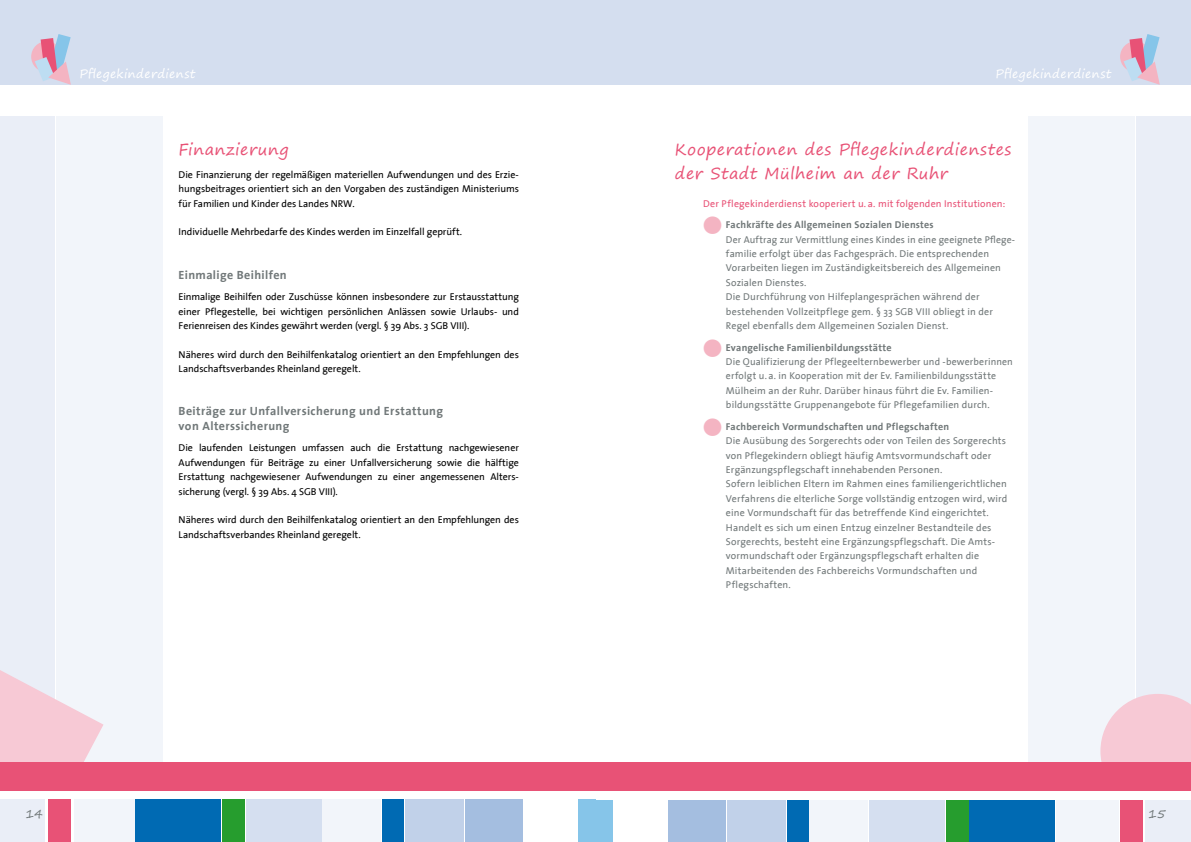
<style>
.page{position:relative;width:1191px;height:842px;background:#fff}
.page>*{position:absolute;margin:0;border:0;box-sizing:border-box;transform-origin:0 0}
.t1{font:16px/24px "Segoe Print";letter-spacing:.03em;color:#e85276}
.t2{font:700 12px/14.4px "The Sans";letter-spacing:.03em;color:#717879}
.t3{font:12px "Segoe Print";letter-spacing:.03em;color:#fff}
.t4{font:12px "Segoe Print";color:#717879}
.t5{font:10px/14.4px "The Sans";letter-spacing:.015em;color:#717879}
.t6{font:10px/14.4px "The Sans";letter-spacing:-.005em;color:#000;text-align:justify}
.t7{font:700 10px "The Sans";letter-spacing:.02em;color:#717879}
.t8{font:10px "The Sans";letter-spacing:.015em;color:#e85276}
</style>
<div class="page">
<div style="left:0;top:0;width:595px;height:85px;background:#d4deef"></div>
<div style="left:595px;top:0;width:596px;height:85px;background:#d4deef"></div>
<div style="left:0;top:116px;width:55px;height:672px;background:#eaeef7"></div>
<div style="left:57px;top:116px;width:106px;height:672px;background:#f2f5fa"></div>
<div style="left:1135px;top:116px;width:56px;height:672px;background:#eaeef7"></div>
<div style="left:1028px;top:116px;width:106px;height:672px;background:#f2f5fa"></div>
<svg style="left:0;top:654px;width:103px;height:137px"></svg>
<svg style="left:1100px;top:694px;width:91px;height:97px"></svg>
<div style="left:969px;top:799px;width:86px;height:43px;background:#006ab3"></div>
<div style="left:945px;top:799px;width:23px;height:43px;background:#269d2e"></div>
<div style="left:1145px;top:799px;width:46px;height:43px;background:#eaeef7"></div>
<div style="left:869px;top:799px;width:75px;height:43px;background:#d5dff0"></div>
<div style="left:786px;top:799px;width:22px;height:43px;background:#006ab3"></div>
<div style="left:727px;top:799px;width:58px;height:43px;background:#c1d1e9"></div>
<div style="left:809px;top:799px;width:59px;height:43px;background:#f2f5fa"></div>
<div style="left:668px;top:799px;width:57px;height:43px;background:#a4bee0"></div>
<div style="left:1056px;top:799px;width:62px;height:43px;background:#f2f5fa"></div>
<div style="left:1120px;top:799px;width:23px;height:43px;background:#e85276"></div>
<div style="left:595px;top:799px;width:18px;height:43px;background:#86c5e9"></div>
<div style="left:0;top:762px;width:595px;height:28px;background:#e85276"></div>
<div style="left:595px;top:762px;width:596px;height:28px;background:#e85276"></div>
<div style="left:1120px;top:41px;width:31px;height:31px;background:#f4b4c2;border-radius:50%"></div>
<svg style="left:1123px;top:34px;width:36px;height:51px"></svg>
<div style="left:31px;top:41px;width:31px;height:31px;background:#f4b4c2;border-radius:50%"></div>
<svg style="left:35px;top:34px;width:36px;height:51px"></svg>
<div style="left:136px;top:799px;width:85px;height:43px;background:#006ab3"></div>
<div style="left:222px;top:799px;width:23px;height:43px;background:#269d2e"></div>
<div style="left:0;top:799px;width:45px;height:43px;background:#eaeef7"></div>
<div style="left:246px;top:799px;width:75px;height:43px;background:#d5dff0"></div>
<div style="left:382px;top:799px;width:22px;height:43px;background:#006ab3"></div>
<div style="left:405px;top:799px;width:59px;height:43px;background:#c1d1e9"></div>
<div style="left:322px;top:799px;width:59px;height:43px;background:#f2f5fa"></div>
<div style="left:465px;top:799px;width:57px;height:43px;background:#a4bee0"></div>
<div style="left:74px;top:799px;width:60px;height:43px;background:#f2f5fa"></div>
<div style="left:48px;top:799px;width:22px;height:43px;background:#e85276"></div>
<div style="left:577px;top:799px;width:18px;height:43px;background:#86c5e9"></div>
<p class="t3" style="left:79px;top:63px;width:118px">Pflegekinderdienst</p>
<p class="t3" style="left:995px;top:63px;width:118px">Pflegekinderdienst</p>
<h1 class="t1" style="left:179px;top:137px;width:112px">Finanzierung</h1>
<p class="t6" style="left:179px;top:167px;width:342px">Die Finanzierung der regelmäßigen materiellen Aufwendungen und des Erzie&shy;hungsbeitrages orientiert sich an den Vorgaben des zuständigen Ministeriums für Familien und Kinder des Landes NRW.</p>
<p class="t6" style="left:179px;top:224px;width:285px">Individuelle Mehrbedarfe des Kindes werden im Einzelfall geprüft.</p>
<p class="t2" style="left:179px;top:267px;width:110px">Einmalige Beihilfen</p>
<p class="t6" style="left:179px;top:289px;width:342px">Einmalige Beihilfen oder Zuschüsse können insbesondere zur Erstausstattung einer Pflegestelle, bei wichtigen persönlichen Anlässen sowie Urlaubs- und Ferienreisen des Kindes gewährt werden (vergl. § 39 Abs. 3 SGB VIII).</p>
<p class="t6" style="left:179px;top:347px;width:342px">Näheres wird durch den Beihilfenkatalog orientiert an den Empfehlungen des<br>Landschaftsverbandes Rheinland geregelt.</p>
<p class="t2" style="left:179px;top:404px;width:266px">Beiträge zur Unfallversicherung und Erstattung von Alterssicherung</p>
<p class="t6" style="left:179px;top:440px;width:342px">Die laufenden Leistungen umfassen auch die Erstattung nachgewiesener Aufwendungen für Beiträge zu einer Unfallversicherung sowie die hälftige Erstattung nachgewiesener Aufwendungen zu einer angemessenen Alters&shy;sicherung (vergl. § 39 Abs. 4 SGB VIII).</p>
<p class="t6" style="left:179px;top:512px;width:342px">Näheres wird durch den Beihilfenkatalog orientiert an den Empfehlungen des<br>Landschaftsverbandes Rheinland geregelt.</p>
<h1 class="t1" style="left:675px;top:137px;width:338px">Kooperationen des Pflegekinderdienstes der Stadt Mülheim an der Ruhr</h1>
<p class="t8" style="left:703px;top:195px;width:303px">Der Pflegekinderdienst kooperiert u. a. mit folgenden Institutionen:</p>
<p class="t7" style="left:726px;top:216px;width:209px">Fachkräfte des Allgemeinen Sozialen Dienstes</p>
<p class="t5" style="left:726px;top:232px;width:291px">Der Auftrag zur Vermittlung eines Kindes in eine geeignete Pflege&shy;familie erfolgt über das Fachgespräch. Die entsprechenden Vorarbeiten liegen im Zuständigkeitsbereich des Allgemeinen Sozialen Dienstes.<br>Die Durchführung von Hilfeplangesprächen während der bestehenden Vollzeitpflege gem. § 33 SGB VIII obliegt in der Regel ebenfalls dem Allgemeinen Sozialen Dienst.</p>
<p class="t7" style="left:726px;top:339px;width:167px">Evangelische Familienbildungsstätte</p>
<p class="t5" style="left:726px;top:354px;width:288px">Die Qualifizierung der Pflegeelternbewerber und -bewerberinnen erfolgt u. a. in Kooperation mit der Ev. Familienbildungsstätte Mülheim an der Ruhr. Darüber hinaus führt die Ev. Familien&shy;bildungsstätte Gruppenangebote für Pflegefamilien durch.</p>
<p class="t7" style="left:726px;top:418px;width:225px">Fachbereich Vormundschaften und Pflegschaften</p>
<p class="t5" style="left:726px;top:433px;width:283px">Die Ausübung des Sorgerechts oder von Teilen des Sorgerechts von Pflegekindern obliegt häufig Amtsvormundschaft oder Ergänzungspflegschaft innehabenden Personen.<br>Sofern leiblichen Eltern im Rahmen eines familiengerichtlichen Verfahrens die elterliche Sorge vollständig entzogen wird, wird eine Vormundschaft für das betreffende Kind eingerichtet.<br>Handelt es sich um einen Entzug einzelner Bestandteile des Sorgerechts, besteht eine Ergänzungspflegschaft. Die Amts&shy;vormundschaft oder Ergänzungspflegschaft erhalten die Mitarbeitenden des Fachbereichs Vormundschaften und Pflegschaften.</p>
<p class="t4" style="left:26px;top:803px;width:19px">14</p>
<p class="t4" style="left:1148px;top:803px;width:19px">15</p>
</div>
